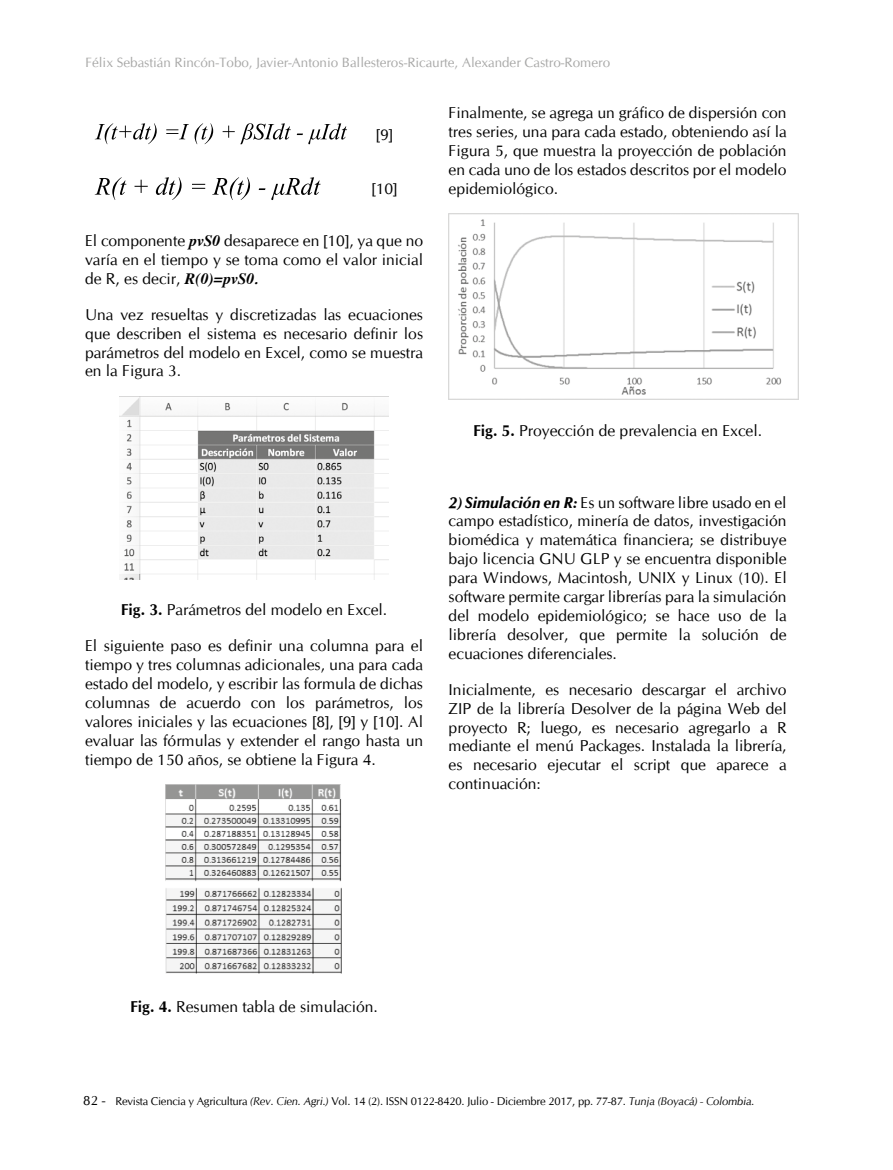
<style>
.page{position:relative;width:893px;height:1170px;background:#fff}
.page>*{position:absolute;margin:0;border:0;box-sizing:border-box;transform-origin:0 0}
.t1{font:15.75px/18.9px "CG Omega";color:#000;text-align:justify}
.t2{font:13.5px "CG Omega";color:#a8a8a7}
.t3{font:11.25px "CG Omega";letter-spacing:-.02em;color:#000}
.s1{font-family:"Times";font-weight:700;font-style:italic}
.s2{font-weight:700}
.s3{font-weight:700;font-style:italic}
.s4{font-size:13.5px}
.s5{font-style:italic}
</style>
<div class="page">
<svg style="left:95px;top:123px;width:62px;height:21px"></svg>
<svg style="left:166px;top:124px;width:23px;height:15px"></svg>
<svg style="left:195px;top:123px;width:18px;height:21px"></svg>
<svg style="left:223px;top:123px;width:68px;height:21px"></svg>
<svg style="left:297px;top:123px;width:50px;height:21px"></svg>
<svg style="left:95px;top:177px;width:31px;height:23px"></svg>
<svg style="left:135px;top:180px;width:13px;height:13px"></svg>
<svg style="left:156px;top:177px;width:26px;height:23px"></svg>
<svg style="left:192px;top:184px;width:13px;height:5px"></svg>
<svg style="left:212px;top:177px;width:38px;height:23px"></svg>
<svg style="left:259px;top:177px;width:62px;height:23px"></svg>
<img style="left:120px;top:396px;width:268px;height:183px">
<img style="left:165px;top:784px;width:177px;height:190px">
<img style="left:449px;top:214px;width:349px;height:185px">
<p class="t2" style="left:85px;top:54px;width:526px">Félix Sebastián Rincón-Tobo, Javier-Antonio Ballesteros-Ricaurte, Alexander Castro-Romero</p>
<p class="t1" style="left:376px;top:125px;width:19px">[9]</p>
<p class="t1" style="left:371px;top:180px;width:28px">[10]</p>
<p class="t1" style="left:85px;top:231px;width:340px">El componente <span class="s1">pvS0</span> desaparece en [10], ya que no varía en el tiempo y se toma como el valor inicial de R, es decir, <span class="s1">R(0)=pvS0.</span></p>
<p class="t1" style="left:85px;top:305px;width:340px">Una vez resueltas y discretizadas las ecuaciones que describen el sistema es necesario definir los parámetros del modelo en Excel, como se muestra en la Figura 3.</p>
<p class="t1" style="left:121px;top:600px;width:268px"><span class="s2">Fig. 3.</span> Parámetros del modelo en Excel.</p>
<p class="t1" style="left:85px;top:636px;width:340px">El siguiente paso es definir una columna para el tiempo y tres columnas adicionales, una para cada estado del modelo, y escribir las formula de dichas columnas de acuerdo con los parámetros, los valores iniciales y las ecuaciones [8], [9] y [10]. Al evaluar las fórmulas y extender el rango hasta un tiempo de 150 años, se obtiene la Figura 4.</p>
<p class="t1" style="left:449px;top:103px;width:340px">Finalmente, se agrega un gráfico de dispersión con tres series, una para cada estado, obteniendo así la Figura 5, que muestra la proyección de población en cada uno de los estados descritos por el modelo epidemiológico.</p>
<p class="t1" style="left:473px;top:421px;width:291px"><span class="s2">Fig. 5.</span> Proyección de prevalencia en Excel.</p>
<p class="t1" style="left:449px;top:493px;width:340px"><span class="s3">2) Simulación en R:</span> Es un software libre usado en el campo estadístico, minería de datos, investigación biomédica y matemática financiera; se distribuye bajo licencia GNU GLP y se encuentra disponible para Windows, Macintosh, UNIX y Linux (10). El software permite cargar librerías para la simulación del modelo epidemiológico; se hace uso de la librería desolver, que permite la solución de ecuaciones diferenciales.</p>
<p class="t1" style="left:449px;top:680px;width:340px">Inicialmente, es necesario descargar el archivo ZIP de la librería Desolver de la página Web del proyecto R; luego, es necesario agregarlo a R mediante el menú Packages. Instalada la librería, es necesario ejecutar el script que aparece a continuación:</p>
<p class="t1" style="left:130px;top:997px;width:249px"><span class="s2">Fig. 4.</span> Resumen tabla de simulación.</p>
<p class="t3" style="left:83px;top:1093px;width:673px"><span class="s4">82 -</span> Revista Ciencia y Agricultura <span class="s5">(Rev. Cien. Agri.)</span> Vol. 14 (2). ISSN 0122-8420. Julio - Diciembre 2017, pp. 77-87. <span class="s5">Tunja (Boyacá) - Colombia.</span></p>
</div>
